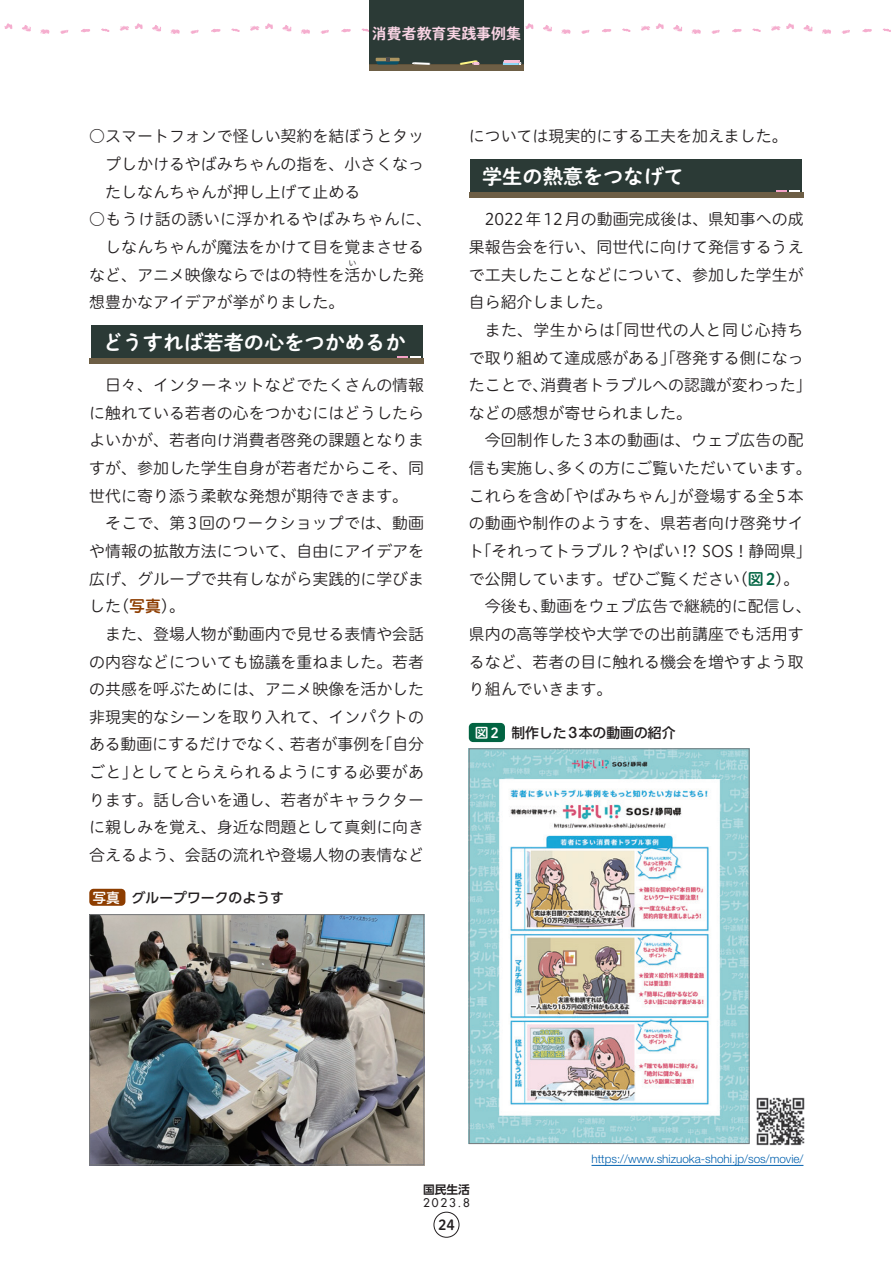
<style>
.page{position:relative;width:893px;height:1263px;background:#fff}
.page>*{position:absolute;margin:0;border:0;box-sizing:border-box;transform-origin:0 0}
.t1{font:20.25px "P Shuei NM Go Std B";color:#fff}
.t2{font:15.9px/27.6px "Hiragino UD Sans R Std W3";color:#231f20;text-align:justify}
.t3{font:14.85px "P Shuei NM Go Std B";color:#fad5e5}
.t4{font:500 13.8px "UD Shin Go Pro";color:#231f20}
.t5{font:13.8px "Hiragino UD Sans R Std W6";color:#231f20}
.t6{font:300 11.7px "Helvetica Neue LT Std";color:#0160ae}
.t7{font:500 11.7px "Futura Std";color:#231f20}
.t8{font:700 11.7px "UD Shin Go Pro De";color:#231f20}
.t9{font:7.95px "Hiragino UD Sans R Std W3";color:#231f20}
.s1{font-family:"Hiragino UD Sans R Std W6";color:#8d3d00}
.s2{font-family:"Hiragino UD Sans R Std W6";font-weight:400;color:#fff}
.s3{font-family:"Hiragino UD Sans R Std W6";color:#026442}
.s4{font-family:"Hiragino UD Sans R Std N W6";font-weight:400;color:#fff}
.s5{font-family:"Helvetica Neue LT Std";font-size:15.75px}
</style>
<div class="page">
<svg style="left:101px;top:28px;width:8px;height:4px"></svg>
<svg style="left:81px;top:29px;width:9px;height:3px"></svg>
<svg style="left:60px;top:30px;width:8px;height:4px"></svg>
<svg style="left:40px;top:29px;width:10px;height:5px"></svg>
<svg style="left:22px;top:25px;width:9px;height:6px"></svg>
<svg style="left:4px;top:23px;width:9px;height:6px"></svg>
<svg style="left:231px;top:28px;width:9px;height:4px"></svg>
<svg style="left:211px;top:29px;width:9px;height:3px"></svg>
<svg style="left:190px;top:30px;width:9px;height:4px"></svg>
<svg style="left:170px;top:29px;width:10px;height:5px"></svg>
<svg style="left:152px;top:25px;width:9px;height:6px"></svg>
<svg style="left:135px;top:23px;width:8px;height:6px"></svg>
<svg style="left:120px;top:26px;width:9px;height:5px"></svg>
<svg style="left:362px;top:28px;width:7px;height:4px"></svg>
<svg style="left:341px;top:29px;width:10px;height:3px"></svg>
<svg style="left:320px;top:30px;width:9px;height:4px"></svg>
<svg style="left:301px;top:29px;width:9px;height:5px"></svg>
<svg style="left:282px;top:25px;width:10px;height:6px"></svg>
<svg style="left:265px;top:23px;width:8px;height:6px"></svg>
<svg style="left:250px;top:25px;width:9px;height:6px"></svg>
<svg style="left:622px;top:28px;width:8px;height:4px"></svg>
<svg style="left:602px;top:29px;width:9px;height:3px"></svg>
<svg style="left:581px;top:30px;width:8px;height:4px"></svg>
<svg style="left:561px;top:29px;width:10px;height:5px"></svg>
<svg style="left:543px;top:25px;width:9px;height:6px"></svg>
<svg style="left:525px;top:23px;width:9px;height:6px"></svg>
<svg style="left:752px;top:28px;width:9px;height:4px"></svg>
<svg style="left:732px;top:29px;width:9px;height:3px"></svg>
<svg style="left:711px;top:30px;width:9px;height:4px"></svg>
<svg style="left:691px;top:29px;width:10px;height:5px"></svg>
<svg style="left:673px;top:25px;width:9px;height:6px"></svg>
<svg style="left:656px;top:23px;width:8px;height:6px"></svg>
<svg style="left:641px;top:26px;width:9px;height:5px"></svg>
<svg style="left:883px;top:28px;width:8px;height:4px"></svg>
<svg style="left:862px;top:29px;width:10px;height:3px"></svg>
<svg style="left:841px;top:30px;width:9px;height:4px"></svg>
<svg style="left:822px;top:29px;width:9px;height:5px"></svg>
<svg style="left:803px;top:25px;width:10px;height:6px"></svg>
<svg style="left:786px;top:23px;width:8px;height:6px"></svg>
<svg style="left:771px;top:25px;width:9px;height:6px"></svg>
<div style="left:369px;top:0;width:155px;height:70px;background:#2b3a36"></div>
<svg style="left:369px;top:64px;width:155px;height:1px"></svg>
<div style="left:369px;top:65px;width:155px;height:5px;background:#6d5e45"></div>
<svg style="left:377px;top:58px;width:22px;height:6px"></svg>
<hr style="left:376px;top:58px;width:24px;height:3px;background:#aa9461">
<svg style="left:386px;top:57px;width:3px;height:4px"></svg>
<svg style="left:503px;top:61px;width:18px;height:4px"></svg>
<svg style="left:412px;top:62px;width:18px;height:3px"></svg>
<svg style="left:460px;top:60px;width:20px;height:5px"></svg>
<div style="left:470px;top:159px;width:332px;height:39px;background:#2b3a36"></div>
<div style="left:469px;top:192px;width:335px;height:6px;background:#6d5e45"></div>
<svg style="left:776px;top:190px;width:24px;height:2px"></svg>
<div style="left:91px;top:325px;width:332px;height:39px;background:#2b3a36"></div>
<div style="left:89px;top:358px;width:335px;height:6px;background:#6d5e45"></div>
<svg style="left:397px;top:356px;width:24px;height:2px"></svg>
<hr style="left:591px;top:1165px;width:212px;height:1px;background:#0160ae">
<div style="left:89px;top:889px;width:36px;height:17px;background:#8d3d00;border-radius:4px"></div>
<img style="left:91px;top:916px;width:331px;height:247px">
<div style="left:89px;top:914px;width:335px;height:251px;border:1px solid #76787b"></div>
<img style="left:471px;top:750px;width:276px;height:392px">
<div style="left:469px;top:748px;width:280px;height:396px;border:1px solid #76787b"></div>
<div style="left:469px;top:723px;width:36px;height:19px;background:#026442;border-radius:4px"></div>
<img style="left:756px;top:1097px;width:49px;height:49px">
<div style="left:434px;top:1212px;width:25px;height:25px;border:1px solid #231f20;border-radius:50%"></div>
<p class="t3" style="left:372px;top:22px;width:150px">消費者教育実践事例集</p>
<p class="t2" style="left:105px;top:122px;width:320px;text-indent:-16px">○スマートフォンで怪しい契約を結ぼうとタップしかけるやばみちゃんの指を、小さくなったしなんちゃんが押し上げて止める</p>
<p class="t2" style="left:89px;top:205px;width:344px;text-align:center">○もうけ話の誘いに浮かれるやばみちゃんに、しなんちゃんが魔法をかけて目を覚まさせる<br>など、アニメ映像ならではの特性を活かした発</p>
<p class="t9" style="left:348px;top:257px;width:9px">い</p>
<p class="t2" style="left:89px;top:288px;width:257px">想豊かなアイデアが挙がりました。</p>
<p class="t1" style="left:103px;top:327px;width:304px">どうすれば若者の心をつかめるか</p>
<p class="t2" style="left:89px;top:371px;width:336px;text-indent:16px">日々、インターネットなどでたくさんの情報に触れている若者の心をつかむにはどうしたらよいかが、若者向け消費者啓発の課題となりますが、参加した学生自身が若者だからこそ、同世代に寄り添う柔軟な発想が期待できます。</p>
<p class="t2" style="left:89px;top:509px;width:336px;text-indent:16px">そこで、第3回のワークショップでは、動画や情報の拡散方法について、自由にアイデアを広げ、グループで共有しながら実践的に学びました（<span class="s1">写真</span>）。</p>
<p class="t2" style="left:89px;top:619px;width:337px;text-indent:16px">また、登場人物が動画内で見せる表情や会話の内容などについても協議を重ねました。若者の共感を呼ぶためには、アニメ映像を活かした非現実的なシーンを取り入れて、インパクトのある動画にするだけでなく、若者が事例を「自分ごと」としてとらえられるようにする必要があります。話し合いを通し、若者がキャラクターに親しみを覚え、身近な問題として真剣に向き合えるよう、会話の流れや登場人物の表情など</p>
<p class="t4" style="left:92px;top:886px;width:193px"><span class="s2">写真</span> グループワークのようす</p>
<p class="t2" style="left:469px;top:122px;width:320px">については現実的にする工夫を加えました。</p>
<p class="t1" style="left:482px;top:161px;width:203px">学生の熱意をつなげて</p>
<p class="t2" style="left:469px;top:205px;width:336px;text-indent:16px">2022年12月の動画完成後は、県知事への成果報告会を行い、同世代に向けて発信するうえで工夫したことなどについて、参加した学生が自ら紹介しました。</p>
<p class="t2" style="left:469px;top:315px;width:344px;text-align:left;text-indent:16px">また、学生からは「同世代の人と同じ心持ちで取り組めて達成感がある」「啓発する側になったことで、消費者トラブルへの認識が変わった」などの感想が寄せられました。</p>
<p class="t2" style="left:485px;top:426px;width:320px">今回制作した3本の動画は、ウェブ広告の配</p>
<p class="t2" style="left:469px;top:453px;width:344px">信も実施し、多くの方にご覧いただいています。</p>
<p class="t2" style="left:469px;top:481px;width:336px">これらを含め「やばみちゃん」が登場する全5本</p>
<p class="t2" style="left:469px;top:509px;width:336px">の動画や制作のようすを、県若者向け啓発サイ</p>
<p class="t2" style="left:468px;top:536px;width:345px">ト「それってトラブル？やばい!? SOS！静岡県」</p>
<p class="t2" style="left:469px;top:564px;width:332px">で公開しています。ぜひご覧ください（<span class="s3">図2</span>）。</p>
<p class="t2" style="left:485px;top:592px;width:328px">今後も、動画をウェブ広告で継続的に配信し、</p>
<p class="t2" style="left:469px;top:619px;width:336px">県内の高等学校や大学での出前講座でも活用す</p>
<p class="t2" style="left:469px;top:647px;width:336px">るなど、若者の目に触れる機会を増やすよう取</p>
<p class="t2" style="left:469px;top:674px;width:145px">り組んでいきます。</p>
<p class="t4" style="left:475px;top:721px;width:202px"><span class="s4">図2</span> 制作した<span class="s5">3</span>本の動画の紹介</p>
<p class="t6" style="left:591px;top:1152px;width:213px">https://www.shizuoka-shohi.jp/sos/movie/</p>
<p class="t8" style="left:423px;top:1179px;width:48px">国民生活</p>
<p class="t7" style="left:423px;top:1196px;width:48px">2023.8</p>
<p class="t5" style="left:438px;top:1214px;width:18px">24</p>
</div>
